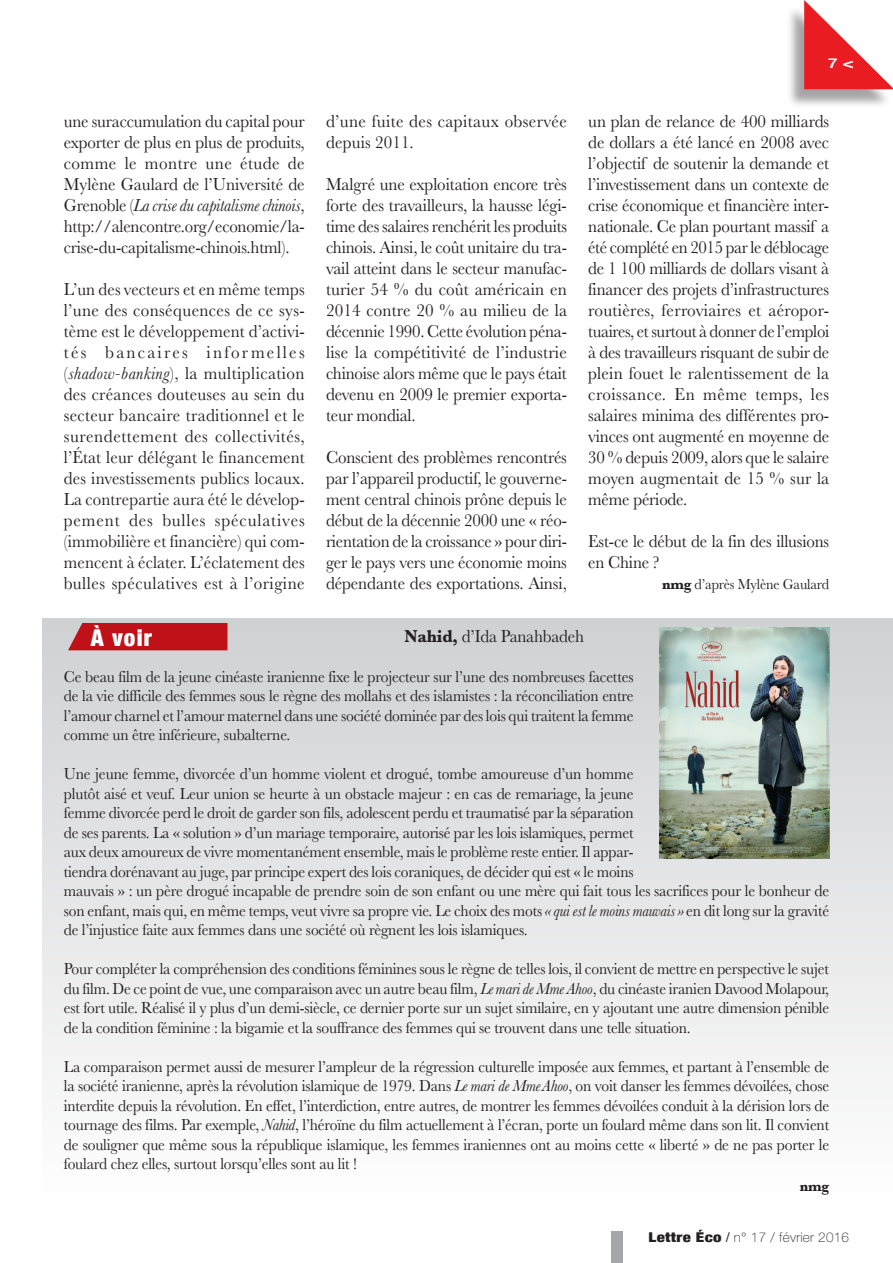
<style>
.page{position:relative;width:893px;height:1263px;background:#fff}
.page>*{position:absolute;margin:0;border:0;box-sizing:border-box;transform-origin:0 0}
.t1{font:900 condensed 23.1px "Helvetica Neue";color:#fff}
.Texte_courant{font:18px/21px "Baskerville";letter-spacing:-.01em;color:#231f20;text-align:justify;scale:.94 1}
.Texte_courant-2{font:18px/21px "Baskerville";letter-spacing:-.01em;color:#231f20;text-align:justify;scale:.95 1}
.texte_courant___lett{font:18px/21px "Baskerville";letter-spacing:-.01em;color:#231f20;text-align:justify;scale:.94 1}
.Texte_courant-3{font:18px/21px "Baskerville";letter-spacing:.02em;color:#231f20;scale:.95 1}
.Texte_courant-4{font:16.5px/19.5px "Baskerville";letter-spacing:-.01em;color:#231f20;text-align:justify;scale:.94 1}
.Texte_courant-5{font:16.5px/19.5px "Baskerville";letter-spacing:-.01em;color:#231f20;scale:.95 1}
.signature{font:15px "Baskerville";letter-spacing:-.01em;color:#231f20;scale:.94 1}
.Texte_courant-6{font:700 15px "Baskerville";color:#231f20;scale:.94 1}
.t2{font:100 13.5px "Helvetica Neue";letter-spacing:.02em;color:#231f20}
.t3{font:700 13.5px "Helvetica";color:#fff;scale:1.25 1}
.s1{font-style:italic}
.s2{font-weight:700}
.s3{font-weight:900;font-stretch:condensed}
.s4{font-family:"Helvetica";font-weight:400}
</style>
<div class="page">
<div style="left:611px;top:1231px;width:11px;height:32px;background:#a5a6aa"></div>
<div style="left:787px;top:5px;width:105px;height:104px;background:#231f20;opacity:.41"></div>
<svg style="left:804px;top:0;width:89px;height:89px"></svg>
<div style="left:43px;top:619px;width:850px;height:580px;background:linear-gradient(to bottom,#cfd0d2,#fefefe)"></div>
<div style="left:68px;top:623px;width:159px;height:27px;background:#c01119"></div>
<img style="left:659px;top:627px;width:170px;height:231px">
<p class="texte_courant___lett" style="left:64px;top:111px;width:258px">une suraccumulation du capital pour exporter de plus en plus de produits, comme le montre une étude de Mylène Gaulard de l’Université de Grenoble (<span class="s1">La crise du capitalisme chinois</span>, http://alencontre.org/economie/la&shy;crise-du-capitalisme-chinois.html).</p>
<p class="Texte_courant" style="left:64px;top:279px;width:258px">L’un des vecteurs et en même temps l’une des conséquences de ce sys&shy;tème est le développement d’activi&shy;tés bancaires informelles (<span class="s1">shadow-banking</span>), la multiplication des créances douteuses au sein du secteur bancaire traditionnel et le surendettement des collectivités, l’État leur délégant le financement des investissements publics locaux.<br>La contrepartie aura été le dévelop&shy;pement des bulles spéculatives (immobilière et financière) qui com&shy;mencent à éclater. L’éclatement des bulles spéculatives est à l’origine</p>
<p class="Texte_courant-3" style="left:326px;top:111px;width:255px">d’une fuite des capitaux observée depuis 2011.</p>
<p class="Texte_courant" style="left:326px;top:174px;width:258px">Malgré une exploitation encore très forte des travailleurs, la hausse légi&shy;time des salaires renchérit les produits chinois. Ainsi, le coût unitaire du tra&shy;vail atteint dans le secteur manufac&shy;turier 54 % du coût américain en 2014 contre 20 % au milieu de la décennie 1990. Cette évolution péna&shy;lise la compétitivité de l’industrie chinoise alors même que le pays était devenu en 2009 le premier exporta&shy;teur mondial.</p>
<p class="Texte_courant" style="left:326px;top:447px;width:258px">Conscient des problèmes rencontrés par l’appareil productif, le gouverne&shy;ment central chinois prône depuis le début de la décennie 2000 une « réo&shy;rientation de la croissance » pour diri&shy;ger le pays vers une économie moins dépendante des exportations. Ainsi,</p>
<p class="t3" style="left:828px;top:53px;width:21px">7 &lt;</p>
<p class="Texte_courant-2" style="left:588px;top:111px;width:255px">un plan de relance de 400 milliards de dollars a été lancé en 2008 avec l’objectif de soutenir la demande et l’investissement dans un contexte de crise économique et financière inter&shy;nationale. Ce plan pourtant massif a été complété en 2015 par le déblocage de 1 100 milliards de dollars visant à financer des projets d’infrastructures routières, ferroviaires et aéropor&shy;tuaires, et surtout à donner de l’emploi à des travailleurs risquant de subir de plein fouet le ralentissement de la croissance. En même temps, les salaires minima des différentes pro&shy;vinces ont augmenté en moyenne de 30 % depuis 2009, alors que le salaire moyen augmentait de 15 % sur la même période.</p>
<p class="Texte_courant" style="left:588px;top:531px;width:258px">Est-ce le début de la fin des illusions en Chine ?</p>
<p class="signature" style="left:662px;top:575px;width:179px"><span class="s2">nmg</span> d’après Mylène Gaulard</p>
<p class="t1" style="left:91px;top:618px;width:63px">À voir</p>
<p class="Texte_courant" style="left:404px;top:626px;width:193px"><span class="s2">Nahid,</span> d’Ida Panahbadeh</p>
<p class="Texte_courant-4" style="left:64px;top:667px;width:608px">Ce beau film de la jeune cinéaste iranienne fixe le projecteur sur l’une des nombreuses facettes de la vie difficile des femmes sous le règne des mollahs et des islamistes : la réconciliation entre l’amour charnel et l’amour maternel dans une société dominée par des lois qui traitent la femme comme un être inférieure, subalterne.</p>
<p class="Texte_courant-5" style="left:64px;top:764px;width:807px">Une jeune femme, divorcée d’un homme violent et drogué, tombe amoureuse d’un homme<br>plutôt aisé et veuf. Leur union se heurte à un obstacle majeur : en cas de remariage, la jeune<br>femme divorcée perd le droit de garder son fils, adolescent perdu et traumatisé par la séparation<br>de ses parents. La « solution » d’un mariage temporaire, autorisé par les lois islamiques, permet<br>aux deux amoureux de vivre momentanément ensemble, mais le problème reste entier. Il appar-<br>tiendra dorénavant au juge, par principe expert des lois coraniques, de décider qui est « le moins<br>mauvais » : un père drogué incapable de prendre soin de son enfant ou une mère qui fait tous les sacrifices pour le bonheur de son enfant, mais qui, en même temps, veut vivre sa propre vie. Le choix des mots <span class="s1">« qui est le moins mauvais »</span> en dit long sur la gravité de l’injustice faite aux femmes dans une société où règnent les lois islamiques.</p>
<p class="Texte_courant-4" style="left:64px;top:959px;width:816px">Pour compléter la compréhension des conditions féminines sous le règne de telles lois, il convient de mettre en perspective le sujet du film. De ce point de vue, une comparaison avec un autre beau film, <span class="s1">Le mari de Mme Ahoo</span>, du cinéaste iranien Davood Molapour, est fort utile. Réalisé il y plus d’un demi-siècle, ce dernier porte sur un sujet similaire, en y ajoutant une autre dimension pénible de la condition féminine : la bigamie et la souffrance des femmes qui se trouvent dans une telle situation.</p>
<p class="Texte_courant-4" style="left:64px;top:1057px;width:816px">La comparaison permet aussi de mesurer l’ampleur de la régression culturelle imposée aux femmes, et partant à l’ensemble de la société iranienne, après la révolution islamique de 1979. Dans <span class="s1">Le mari de MmeAhoo</span>, on voit danser les femmes dévoilées, chose interdite depuis la révolution. En effet, l’interdiction, entre autres, de montrer les femmes dévoilées conduit à la dérision lors de tournage des films. Par exemple, <span class="s1">Nahid</span>, l’héroïne du film actuellement à l’écran, porte un foulard même dans son lit. Il convient de souligner que même sous la république islamique, les femmes iraniennes ont au moins cette « liberté » de ne pas porter le foulard chez elles, surtout lorsqu’elles sont au lit !</p>
<p class="Texte_courant-6" style="left:800px;top:1176px;width:33px">nmg</p>
<p class="t2" style="left:648px;top:1230px;width:202px"><span class="s3">Lettre Éco</span> <span class="s4">/</span> n° 17 / février 2016</p>
</div>
